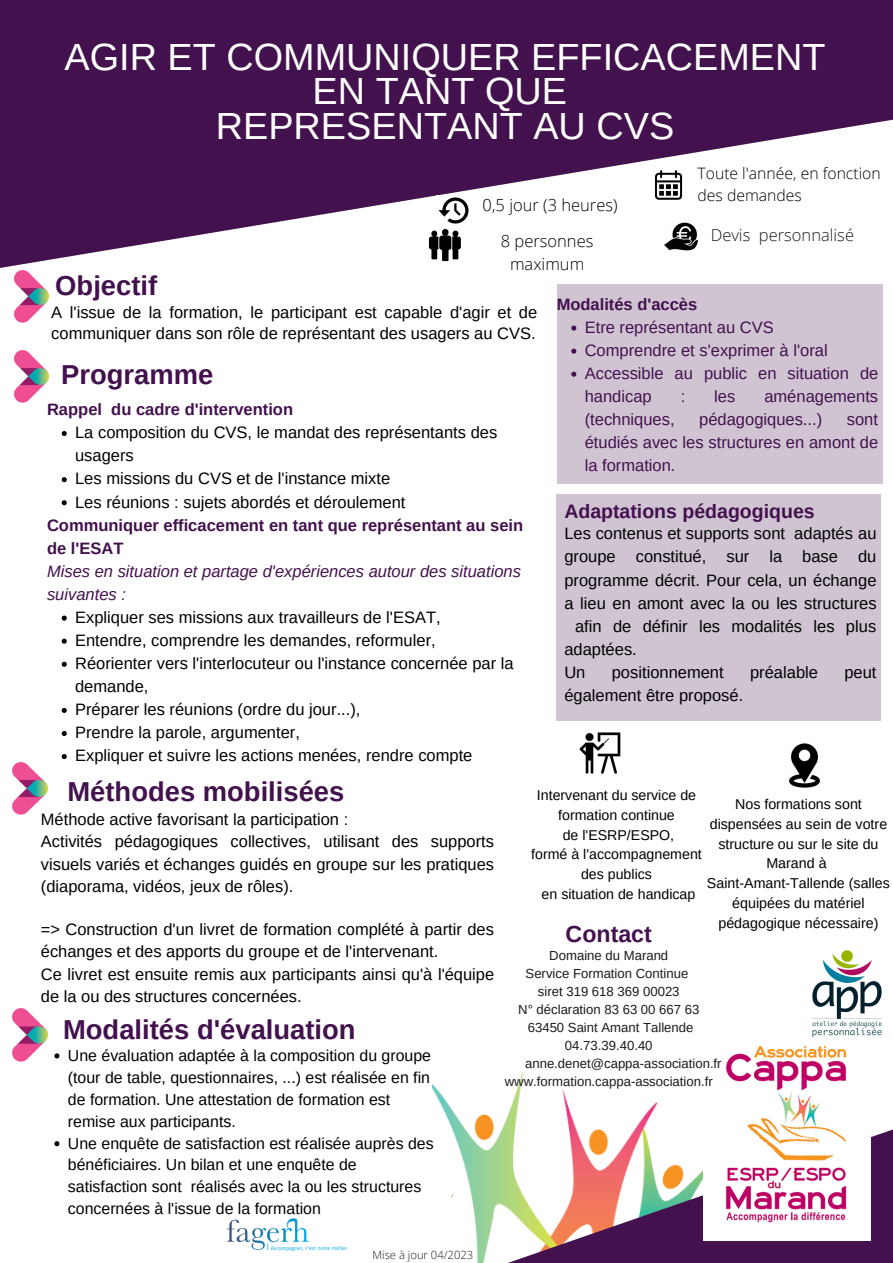
<style>
.page{position:relative;width:893px;height:1263px;background:#fff}
.page>*{position:absolute;margin:0;border:0;box-sizing:border-box;transform-origin:0 0}
.t1{font:37.88px/34.3px "Arimo";color:#fff;text-align:center}
.t2{font:700 27.38px "Arimo";color:#43114d}
.t3{font:700 23.17px "Arimo";color:#43114d}
.t4{font:700 19.5px "Arimo";color:#43114d}
.t5{font:16.5px/23.1px "Arimo";color:#000}
.t6{font:16.5px/23.1px "Arimo";color:#43114d}
.t7{font:700 16.5px/23.1px "Arimo";color:#43114d}
.t8{font:italic 16.5px/23.1px "Arimo";color:#43114d}
.t9{font:300 16.5px/23.1px "Open Sans";color:#000;text-align:center}
.t10{font:300 16.5px "Open Sans";color:#1a1b19}
.t11{font:16.42px/22.5px "Arimo";color:#000}
.t12{font:15.9px/22px "Arimo";color:#000}
.t13{font:300 15.75px/22px "Open Sans";color:#000}
.t14{font:14.25px/19.7px "Arimo";color:#000;text-align:center}
.t15{font:14.17px/19.7px "Arimo";color:#000;text-align:center}
.t16{font:13.12px "Arimo";color:#1a1b19}
.t17{font:300 11.25px "Open Sans";color:#1a1b19}
</style>
<div class="page">
<div style="left:0;top:0;width:893px;height:107px;background:#43114d"></div>
<svg style="left:0;top:107px;width:893px;height:450px"></svg>
<img style="left:432px;top:1072px;width:226px;height:132px">
<svg style="left:473px;top:1114px;width:420px;height:149px"></svg>
<img style="left:704px;top:1036px;width:166px;height:204px">
<div style="left:327px;top:1098px;width:133px;height:133px;background:#fff;border-radius:50%"></div>
<div style="left:556px;top:285px;width:326px;height:199px;background:#d0c4d3"></div>
<img style="left:664px;top:220px;width:33px;height:33px">
<img style="left:421px;top:220px;width:48px;height:47px">
<img style="left:436px;top:195px;width:35px;height:31px">
<img style="left:639px;top:164px;width:58px;height:41px">
<img style="left:12px;top:268px;width:37px;height:56px">
<img style="left:812px;top:950px;width:70px;height:86px">
<svg style="left:571px;top:325px;width:5px;height:6px"></svg>
<svg style="left:571px;top:349px;width:5px;height:5px"></svg>
<svg style="left:571px;top:372px;width:5px;height:5px"></svg>
<svg style="left:62px;top:431px;width:5px;height:5px"></svg>
<svg style="left:62px;top:477px;width:5px;height:5px"></svg>
<svg style="left:62px;top:500px;width:5px;height:5px"></svg>
<svg style="left:62px;top:616px;width:5px;height:5px"></svg>
<svg style="left:62px;top:639px;width:5px;height:5px"></svg>
<svg style="left:62px;top:662px;width:5px;height:5px"></svg>
<svg style="left:62px;top:708px;width:5px;height:5px"></svg>
<svg style="left:62px;top:731px;width:5px;height:5px"></svg>
<svg style="left:62px;top:754px;width:5px;height:5px"></svg>
<img style="left:12px;top:348px;width:37px;height:55px">
<img style="left:227px;top:1218px;width:121px;height:34px">
<img style="left:12px;top:762px;width:35px;height:53px">
<div style="left:556px;top:495px;width:324px;height:226px;background:#d0c4d3"></div>
<svg style="left:54px;top:1053px;width:5px;height:5px"></svg>
<svg style="left:54px;top:1141px;width:5px;height:5px"></svg>
<img style="left:12px;top:1008px;width:35px;height:54px">
<img style="left:789px;top:744px;width:31px;height:44px">
<img style="left:579px;top:732px;width:42px;height:42px">
<h1 class="t1" style="left:64px;top:40px;width:762px">AGIR ET COMMUNIQUER EFFICACEMENT<br>EN TANT QUE<br>REPRESENTANT AU CVS</h1>
<p class="t9" style="left:482px;top:193px;width:136px">0,5 jour (3 heures)</p>
<p class="t9" style="left:501px;top:229px;width:94px">8 personnes maximum</p>
<p class="t13" style="left:697px;top:162px;width:185px">Toute l'année, en fonction des demandes</p>
<p class="t10" style="left:710px;top:223px;width:145px">Devis personnalisé</p>
<h2 class="t2" style="left:55px;top:270px;width:103px">Objectif</h2>
<p class="t5" style="left:51px;top:302px;width:487px;line-height:20.9px">A l'issue de la formation, le participant est capable d'agir et de communiquer dans son rôle de représentant des usagers au CVS.</p>
<h2 class="t2" style="left:61px;top:359px;width:154px">Programme</h2>
<p class="t7" style="left:47px;top:398px;width:247px">Rappel du cadre d'intervention</p>
<p class="t5" style="left:75px;top:421px;width:424px">La composition du CVS, le mandat des représentants des usagers<br>Les missions du CVS et de l'instance mixte<br>Les réunions : sujets abordés et déroulement</p>
<p class="t7" style="left:47px;top:513px;width:477px">Communiquer efficacement en tant que représentant au sein de l'ESAT</p>
<p class="t8" style="left:47px;top:559px;width:475px">Mises en situation et partage d'expériences autour des situations suivantes :</p>
<p class="t5" style="left:75px;top:606px;width:440px">Expliquer ses missions aux travailleurs de l'ESAT, Entendre, comprendre les demandes, reformuler, Réorienter vers l'interlocuteur ou l'instance concernée par la demande,<br>Préparer les réunions (ordre du jour...),<br>Prendre la parole, argumenter,<br>Expliquer et suivre les actions menées, rendre compte</p>
<p class="t7" style="left:556px;top:292px;width:142px">Modalités d'accès</p>
<p class="t6" style="left:585px;top:316px;width:295px">Etre représentant au CVS<br>Comprendre et s'exprimer à l'oral<br>Accessible au public en situation de handicap</p>
<p class="t6" style="left:680px;top:385px;width:6px">:</p>
<p class="t6" style="left:714px;top:385px;width:23px">les</p>
<p class="t6" style="left:764px;top:385px;width:115px">aménagements</p>
<p class="t6" style="left:585px;top:408px;width:91px">(techniques,</p>
<p class="t6" style="left:699px;top:408px;width:124px">pédagogiques...)</p>
<p class="t6" style="left:585px;top:408px;width:295px;text-align:justify;text-indent:262px">sont étudiés avec les structures en amont de la formation.</p>
<p class="t4" style="left:564px;top:501px;width:252px">Adaptations pédagogiques</p>
<p class="t5" style="left:564px;top:522px;width:314px">Les contenus et supports sont adaptés au</p>
<p class="t5" style="left:564px;top:545px;width:313px">groupe constitué, sur la base du</p>
<p class="t5" style="left:564px;top:568px;width:314px">programme décrit. Pour cela, un échange</p>
<p class="t5" style="left:564px;top:591px;width:314px">a lieu en amont avec la ou les structures</p>
<p class="t5" style="left:575px;top:614px;width:303px">afin de définir les modalités les plus</p>
<p class="t5" style="left:564px;top:637px;width:74px">adaptées.</p>
<p class="t5" style="left:564px;top:660px;width:23px">Un</p>
<p class="t5" style="left:612px;top:660px;width:113px">positionnement</p>
<p class="t5" style="left:750px;top:660px;width:69px">préalable</p>
<p class="t5" style="left:844px;top:660px;width:34px">peut</p>
<p class="t5" style="left:564px;top:684px;width:180px">également être proposé.</p>
<h2 class="t2" style="left:67px;top:776px;width:278px">Méthodes mobilisées</h2>
<p class="t11" style="left:41px;top:807px;width:454px">Méthode active favorisant la participation :<br>Activités pédagogiques collectives, utilisant des supports visuels variés et échanges guidés en groupe sur les pratiques (diaporama, vidéos, jeux de rôles).</p>
<p class="t11" style="left:41px;top:918px;width:455px">=&gt; Construction d'un livret de formation complété à partir des échanges et des apports du groupe et de l'intervenant.<br>Ce livret est ensuite remis aux participants ainsi qu'à l'équipe de la ou des structures concernées.</p>
<h2 class="t2" style="left:63px;top:1014px;width:294px">Modalités d'évaluation</h2>
<p class="t12" style="left:68px;top:1044px;width:367px">Une évaluation adaptée à la composition du groupe (tour de table, questionnaires, ...) est réalisée en fin de formation. Une attestation de formation est remise aux participants.<br>Une enquête de satisfaction est réalisée auprès des bénéficiaires. Un bilan et une enquête de satisfaction sont réalisés avec la ou les structures concernées à l'issue de la formation</p>
<p class="t15" style="left:531px;top:785px;width:172px">Intervenant du service de formation continue<br>de l'ESRP/ESPO,<br>formé à l'accompagnement des publics<br>en situation de handicap</p>
<p class="t14" style="left:707px;top:794px;width:184px">Nos formations sont dispensées au sein de votre structure ou sur le site du<br>Marand à<br>Saint-Amant-Tallende (salles équipées du matériel pédagogique nécessaire)</p>
<p class="t16" style="left:549px;top:948px;width:120px">Domaine du Marand</p>
<p class="t16" style="left:525px;top:966px;width:164px">Service Formation Continue</p>
<p class="t16" style="left:538px;top:984px;width:143px">siret 319 618 369 00023</p>
<p class="t16" style="left:518px;top:1002px;width:183px">N° déclaration 83 63 00 667 63</p>
<p class="t16" style="left:528px;top:1020px;width:167px">63450 Saint Amant Tallende</p>
<p class="t16" style="left:565px;top:1038px;width:89px">04.73.39.40.40</p>
<p class="t16" style="left:525px;top:1056px;width:198px">anne.denet@cappa-association.fr</p>
<p class="t16" style="left:505px;top:1074px;width:209px">www.formation.cappa-association.fr</p>
<h3 class="t3" style="left:565px;top:921px;width:88px">Contact</h3>
<p class="t17" style="left:372px;top:1246px;width:102px">Mise à jour 04/2023</p>
</div>
